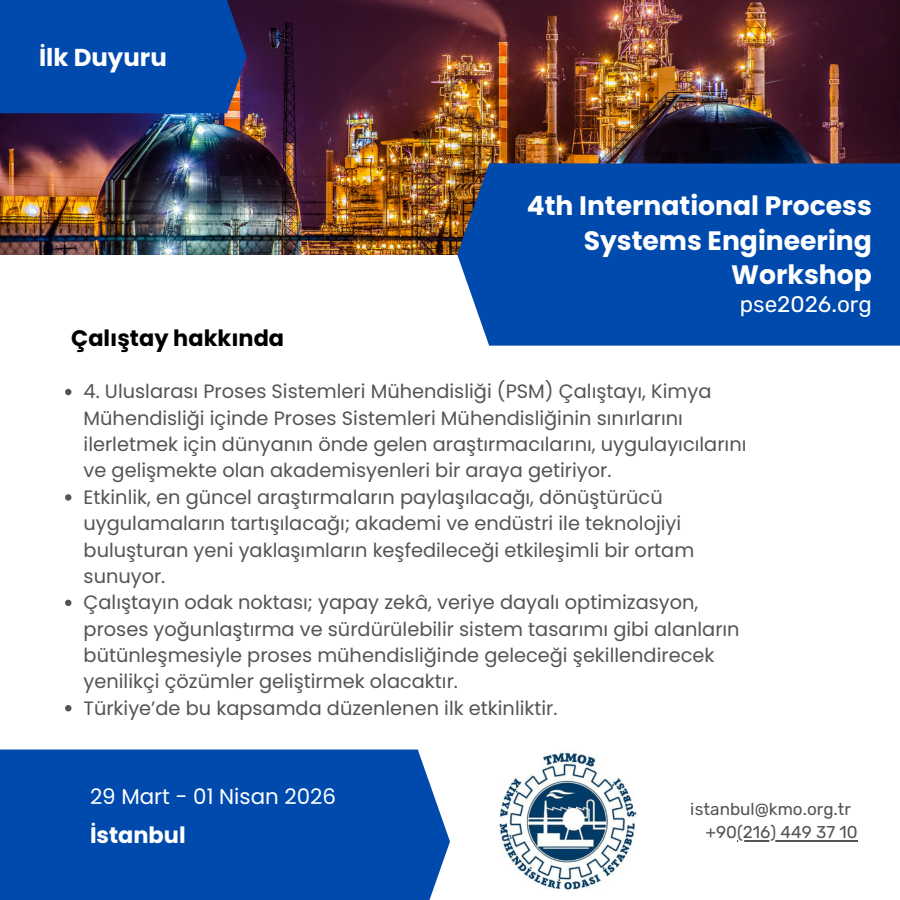
<style>
.page{position:relative;width:900px;height:900px;background:#fff}
.page>*{position:absolute;margin:0;border:0;box-sizing:border-box;transform-origin:0 0}
.t1{font:700 26.6px/34.5px "Poppins";color:#fff;text-align:right}
.t2{font:700 24.4px "Poppins";color:#fff}
.t3{font:700 22.4px "Poppins";color:#000}
.t4{font:22.4px "Rubik";color:#fff}
.t5{font:700 22.4px "Poppins";color:#fff}
.t6{font:21.4px "Poppins";color:#fff}
.t7{font:19.3px/26.4px "Poppins";color:#545454}
.t8{font:17.1px/23.3px "Rubik";color:#545454}
</style>
<div class="page">
<img style="left:0;top:0;width:900px;height:254px">
<div style="left:457px;top:163px;width:443px;height:183px;background:#004aad"></div>
<div style="left:0;top:0;width:247px;height:113px;background:#004aad"></div>
<div style="left:0;top:750px;width:450px;height:150px;background:#004aad"></div>
<svg style="left:65px;top:389px;width:6px;height:6px"></svg>
<svg style="left:65px;top:494px;width:6px;height:7px"></svg>
<svg style="left:65px;top:600px;width:6px;height:6px"></svg>
<svg style="left:65px;top:705px;width:6px;height:6px"></svg>
<img style="left:499px;top:752px;width:138px;height:139px">
<hr style="left:737px;top:840px;width:121px;height:2px;background:#545454">
<p class="t2" style="left:39px;top:40px;width:129px">İlk Duyuru</p>
<p class="t3" style="left:71px;top:322px;width:214px">Çalıştay hakkında</p>
<h1 class="t1" style="left:527px;top:189px;width:347px">4th International Process<br>Systems Engineering<br>Workshop</h1>
<p class="t4" style="left:740px;top:291px;width:134px">pse2026.org</p>
<p class="t7" style="left:84px;top:378px;width:664px">4. Uluslarası Proses Sistemleri Mühendisliği (PSM) Çalıştayı, Kimya Mühendisliği içinde Proses Sistemleri Mühendisliğinin sınırlarını ilerletmek için dünyanın önde gelen araştırmacılarını, uygulayıcılarını ve gelişmekte olan akademisyenleri bir araya getiriyor.<br>Etkinlik, en güncel araştırmaların paylaşılacağı, dönüştürücü uygulamaların tartışılacağı; akademi ve endüstri ile teknolojiyi buluşturan yeni yaklaşımların keşfedileceği etkileşimli bir ortam sunuyor.<br>Çalıştayın odak noktası; yapay zekâ, veriye dayalı optimizasyon, proses yoğunlaştırma ve sürdürülebilir sistem tasarımı gibi alanların bütünleşmesiyle proses mühendisliğinde geleceği şekillendirecek yenilikçi çözümler geliştirmek olacaktır.<br>Türkiye’de bu kapsamda düzenlenen ilk etkinliktir.</p>
<p class="t6" style="left:90px;top:782px;width:248px">29 Mart - 01 Nisan 2026</p>
<p class="t5" style="left:90px;top:820px;width:97px">İstanbul</p>
<p class="t8" style="left:705px;top:798px;width:154px;text-indent:-15px">istanbul@kmo.org.tr +90(216) 449 37 10</p>
</div>
